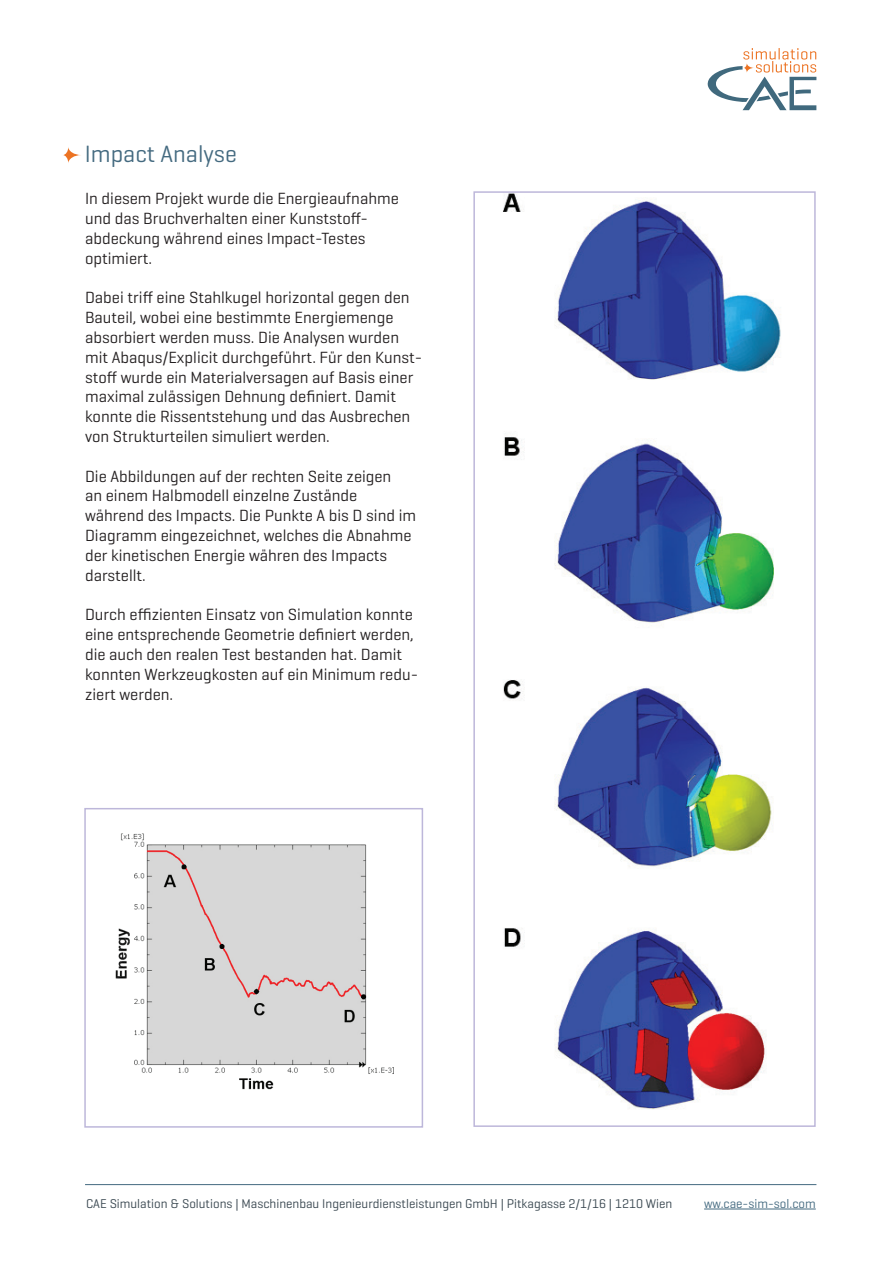
<style>
.page{position:relative;width:893px;height:1263px;background:#fff}
.page>*{position:absolute;margin:0;border:0;box-sizing:border-box;transform-origin:0 0}
.t1{font:24px "Geogrotesque";color:#446a80}
.t2{font:16.5px/19.8px "Geogrotesque";color:#231f20}
.t3{font:12.9px "Geogrotesque";color:#394750}
.t4{font:12.9px "Geogrotesque";color:#778b9d}
.t5{font:12.9px "Geogrotesque";color:#446a80}
</style>
<div class="page">
<svg style="left:707px;top:48px;width:109px;height:62px"></svg>
<hr style="left:85px;top:1184px;width:731px;height:1px;background:#446a80">
<svg style="left:63px;top:147px;width:18px;height:16px"></svg>
<hr style="left:704px;top:1209px;width:112px;height:1px;background:#446a80">
<img style="left:503px;top:194px;width:278px;height:915px">
<div style="left:473px;top:191px;width:343px;height:936px;border:2px solid #bdb7da"></div>
<img style="left:115px;top:833px;width:279px;height:257px">
<div style="left:84px;top:808px;width:339px;height:320px;border:2px solid #bdb7da"></div>
<h1 class="t1" style="left:85px;top:139px;width:153px">Impact Analyse</h1>
<p class="t2" style="left:85px;top:188px;width:315px">In diesem Projekt wurde die Energieaufnahme und das Bruchverhalten einer Kunststoff&shy;abdeckung während eines Impact-Testes optimiert.</p>
<p class="t2" style="left:85px;top:287px;width:339px">Dabei triff eine Stahlkugel horizontal gegen den Bauteil, wobei eine bestimmte Energiemenge absorbiert werden muss. Die Analysen wurden mit Abaqus/Explicit durchgeführt. Für den Kunst&shy;stoff wurde ein Materialversagen auf Basis einer maximal zulässigen Dehnung definiert. Damit konnte die Rissentstehung und das Ausbrechen von Strukturteilen simuliert werden.</p>
<p class="t2" style="left:85px;top:466px;width:333px">Die Abbildungen auf der rechten Seite zeigen<br>an einem Halbmodell einzelne Zustände während des Impacts. Die Punkte A bis D sind im Diagramm eingezeichnet, welches die Abnahme der kinetischen Energie währen des Impacts darstellt.</p>
<p class="t2" style="left:85px;top:604px;width:335px">Durch effizienten Einsatz von Simulation konnte eine entsprechende Geometrie definiert werden, die auch den realen Test bestanden hat. Damit konnten Werkzeugkosten auf ein Minimum redu&shy;ziert werden.</p>
<p class="t4" style="left:709px;top:1192px;width:109px">www.cae-sim-sol.at</p>
<p class="t3" style="left:86px;top:1195px;width:588px">CAE Simulation &amp; Solutions | Maschinenbau Ingenieurdienstleistungen GmbH | Pitkagasse 2/1/16 | 1210 Wien</p>
<p class="t5" style="left:704px;top:1195px;width:113px">ww.cae-sim-sol.com</p>
</div>
